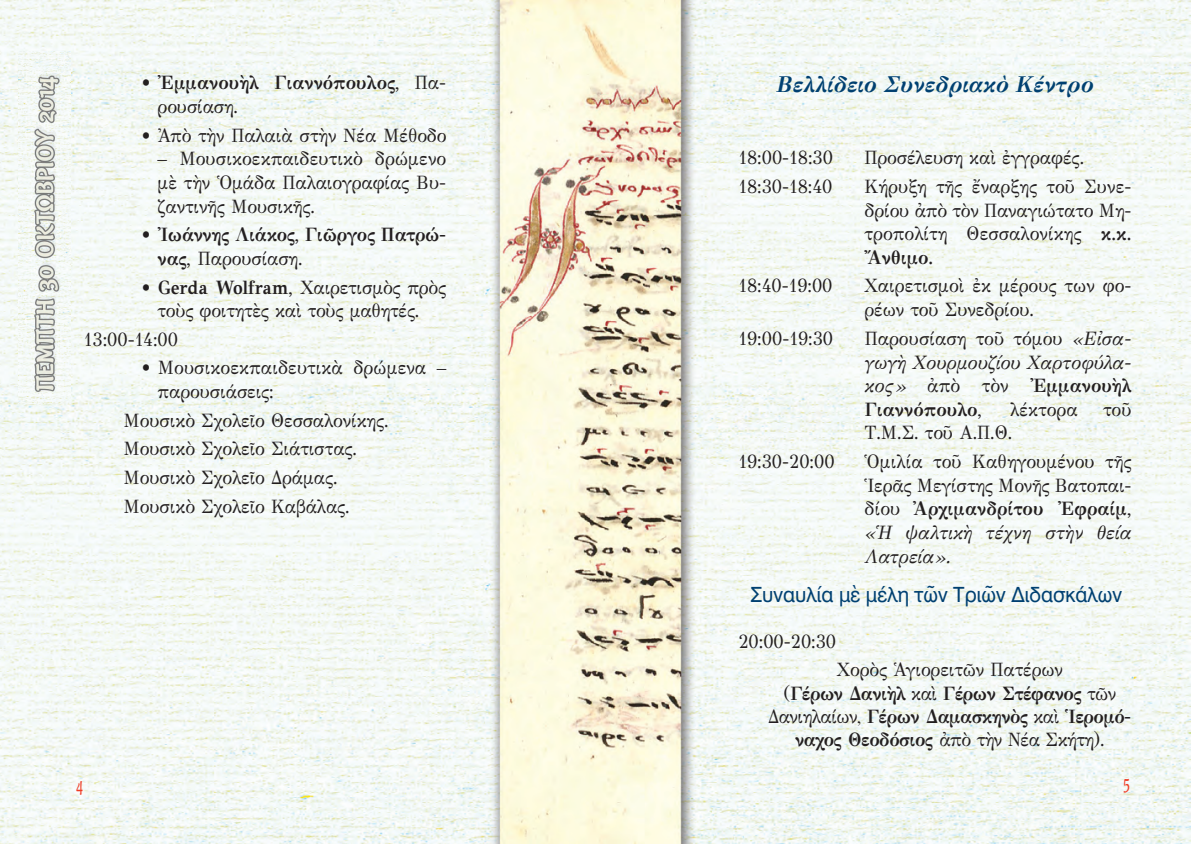
<style>
.page{position:relative;width:1191px;height:844px;background:#fff}
.page>*{position:absolute;margin:0;border:0;box-sizing:border-box;transform-origin:0 0}
.t1{font:italic 700 22.75px "GFS Didot";color:#004071;scale:.95 1}
.t2{font:21px "SK Swiss Pol Uni";color:#004071;scale:.95 1}
.t3{font:19.25px/23.6px "GFS Didot";color:#231f20;text-align:justify;scale:.93 1}
.t4{font:700 19.25px/23.1px "GFS Didot";letter-spacing:-.01em;color:#231f20;scale:.93 1}
.t5{font:italic 19.25px/23.6px "GFS Didot";color:#231f20;text-align:justify;scale:.93 1}
.t6{font:700 19.25px/23.6px "GFS Didot";letter-spacing:.01em;color:#231f20;scale:.93 1}
.t7{font:17.5px "PF Armonia";color:#ef3c25;scale:.7 1}
.s1{font-weight:400}
.s2{font-weight:700}
.s3{font-style:normal}
.s4{font-weight:700;font-style:normal}
.s5{font-style:italic}
</style>
<div class="page">
<img style="left:0;top:0;width:1191px;height:843px">
<img style="left:18px;top:52px;width:53px;height:351px">
<p class="t6" style="left:158px;top:73px;width:312px;text-indent:-17px"><span class="s1">•</span> Ἐμμανουὴλ Γιαννόπουλος, <span class="s1">Πα&shy;ρουσίαση.</span></p>
<p class="t3" style="left:141px;top:125px;width:330px">• Ἀπὸ τὴν Παλαιὰ στὴν Νέα Μέθοδο</p>
<p class="t3" style="left:158px;top:149px;width:312px">– Μουσικοεκπαιδευτικὸ δρώμενο μὲ τὴν Ὁμάδα Παλαιογραφίας Βυ&shy;ζαντινῆς Μουσικῆς.</p>
<p class="t4" style="left:158px;top:225px;width:312px;line-height:23.6px;text-indent:-17px"><span class="s1">•</span> Ἰωάννης Λιάκος, Γιῶργος Πατρώ&shy;νας, <span class="s1">Παρουσίαση.</span></p>
<p class="t3" style="left:141px;top:277px;width:330px;text-align:center">• <span class="s2">Gerda Wolfram,</span> Χαιρετισμὸς πρὸς τοὺς φοιτητὲς καὶ τοὺς μαθητές.</p>
<p class="t3" style="left:84px;top:329px;width:103px">13:00-14:00</p>
<p class="t3" style="left:158px;top:358px;width:312px;text-indent:-17px">• Μουσικοεκπαιδευτικὰ δρώμενα – παρουσιάσεις:</p>
<p class="t3" style="left:124px;top:408px;width:286px;line-height:28.5px;text-align:left">Μουσικὸ Σχολεῖο Θεσσαλονίκης.<br>Μουσικὸ Σχολεῖο Σιάτιστας.<br>Μουσικὸ Σχολεῖο Δράμας.<br>Μουσικὸ Σχολεῖο Καβάλας.</p>
<p class="t1" style="left:776px;top:71px;width:336px">Βελλίδειο Συνεδριακὸ Κέντρο</p>
<p class="t3" style="left:738px;top:148px;width:103px">18:00-18:30</p>
<p class="t3" style="left:864px;top:148px;width:238px">Προσέλευση καὶ ἐγγραφές.</p>
<p class="t3" style="left:738px;top:177px;width:103px">18:30-18:40</p>
<p class="t3" style="left:864px;top:177px;width:288px">Κήρυξη τῆς ἔναρξης τοῦ Συνε&shy;δρίου ἀπὸ τὸν Παναγιώτατο Μη&shy;τροπολίτη Θεσσαλονίκης <span class="s2">κ.κ.<br>Ἄνθιμο.</span></p>
<p class="t3" style="left:738px;top:276px;width:103px">18:40-19:00</p>
<p class="t3" style="left:864px;top:276px;width:288px">Χαιρετισμοὶ ἐκ μέρους των φο&shy;ρέων τοῦ Συνεδρίου.</p>
<p class="t3" style="left:738px;top:328px;width:103px">19:00-19:30</p>
<p class="t5" style="left:864px;top:326px;width:288px"><span class="s3">Παρουσίαση τοῦ τόμου</span> «Εἰσα&shy;γωγὴ Χουρμουζίου Χαρτοφύλα&shy;κος» <span class="s3">ἀπὸ τὸν</span> <span class="s4">Ἐμμανουὴλ Γιαννόπουλο,</span></p>
<p class="t3" style="left:1010px;top:399px;width:74px">λέκτορα</p>
<p class="t3" style="left:1103px;top:399px;width:32px">τοῦ</p>
<p class="t3" style="left:864px;top:423px;width:160px">Τ.Μ.Σ. τοῦ Α.Π.Θ.</p>
<p class="t3" style="left:738px;top:451px;width:105px">19:30-20:00</p>
<p class="t3" style="left:864px;top:451px;width:288px">Ὁμιλία τοῦ Καθηγουμένου τῆς Ἱερᾶς Μεγίστης Μονῆς Βατοπαι&shy;δίου <span class="s2">Ἀρχιμανδρίτου Ἐφραίμ, </span><span class="s5">«Ἡ ψαλτικὴ τέχνη στὴν θεία Λατρεία».</span></p>
<p class="t2" style="left:750px;top:587px;width:393px">Συναυλία μὲ μέλη τῶν Τριῶν Διδασκάλων</p>
<p class="t3" style="left:738px;top:631px;width:107px">20:00-20:30</p>
<p class="t4" style="left:768px;top:660px;width:392px;text-align:center"><span class="s1">Χορὸς Ἁγιορειτῶν Πατέρων<br>(</span>Γέρων Δανιὴλ <span class="s1">καὶ</span> Γέρων Στέφανος <span class="s1">τῶν Δανι ηλαίων,</span> Γέρων Δαμασκηνὸς <span class="s1">καὶ</span> Ἱερομό - ναχος Θεοδόσιος <span class="s1">ἀπὸ τὴν Νέα Σκήτη).</span></p>
<p class="t7" style="left:76px;top:774px;width:11px">4</p>
<p class="t7" style="left:1123px;top:772px;width:11px">5</p>
</div>
